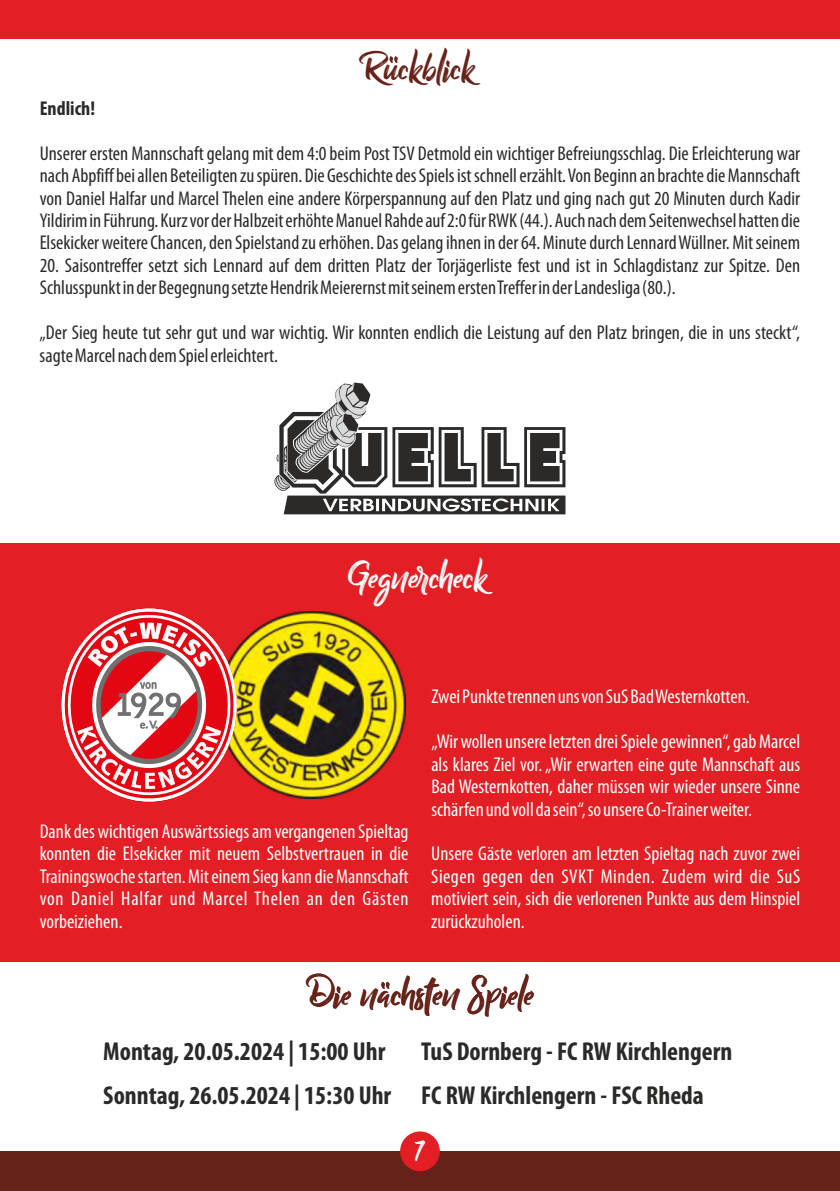
<style>
.page{position:relative;width:840px;height:1191px;background:#fff}
.page>*{position:absolute;margin:0;border:0;box-sizing:border-box;transform-origin:0 0}
.t1{font:44px "Billy Ohio";color:#67221a}
.t2{font:44px "Billy Ohio";color:#fefefe}
.t3{font:36px "Billy Ohio";color:#fefefe}
.t4{font:700 condensed 26px/44.2px "Myriad Pro";color:#2b2a29}
.t5{font:condensed 20px/22.4px "Myriad Pro";color:#2b2a29}
.t6{font:condensed 20px/22.4px "Myriad Pro";color:#fefefe;text-align:justify}
.t7{font:700 condensed 20px "Myriad Pro";color:#2b2a29}
</style>
<div class="page">
<div style="left:0;top:544px;width:839px;height:417px;background:#e31e24"></div>
<div style="left:0;top:0;width:839px;height:40px;background:#e31e24"></div>
<div style="left:0;top:1151px;width:839px;height:40px;background:#67221a"></div>
<div style="left:400px;top:1131px;width:39px;height:40px;background:#e31e24;border-radius:50%"></div>
<svg style="left:381px;top:982px;width:8px;height:7px"></svg>
<svg style="left:389px;top:56px;width:8px;height:7px"></svg>
<svg style="left:274px;top:382px;width:291px;height:132px"></svg>
<img style="left:248px;top:611px;width:157px;height:187px">
<svg style="left:242px;top:635px;width:6px;height:140px"></svg>
<svg style="left:61px;top:608px;width:181px;height:194px"></svg>
<h1 class="t1" style="left:360px;top:47px;width:116px">Ruckblick</h1>
<p class="t7" style="left:40px;top:100px;width:57px">Endlich!</p>
<p class="t5" style="left:40px;top:144px;width:761px;text-align:justify">Unserer ersten Mannschaft gelang mit dem 4:0 beim Post TSV Detmold ein wichtiger Befreiungsschlag. Die Erleichterung war nach Abpfiff bei allen Beteiligten zu spüren. Die Geschichte des Spiels ist schnell erzählt. Von Beginn an brachte die Mannschaft von Daniel Halfar und Marcel Thelen eine andere Körperspannung auf den Platz und ging nach gut 20 Minuten durch Kadir Yildirim in Führung. Kurz vor der Halbzeit erhöhte Manuel Rahde auf 2:0 für RWK (44.). Auch nach dem Seitenwechsel hatten die Elsekicker weitere Chancen, den Spielstand zu erhöhen. Das gelang ihnen in der 64. Minute durch Lennard Wüllner. Mit seinem</p>
<p class="t5" style="left:40px;top:256px;width:761px">20. Saisontreffer setzt sich Lennard auf dem dritten Platz der Torjägerliste fest und ist in Schlagdistanz zur Spitze. Den<br>Schlusspunkt in der Begegnung setzte Hendrik Meierernst mit seinem ersten Treffer in der Landesliga (80.).</p>
<p class="t5" style="left:40px;top:323px;width:761px">„Der Sieg heute tut sehr gut und war wichtig. Wir konnten endlich die Leistung auf den Platz bringen, die in uns steckt“, sagte Marcel nach dem Spiel erleichtert.</p>
<h1 class="t2" style="left:348px;top:557px;width:140px">Gegnercheck</h1>
<p class="t6" style="left:40px;top:822px;width:370px">Dank des wichtigen Auswärtssiegs am vergangenen Spieltag konnten die Elsekicker mit neuem Selbstvertrauen in die Trainingswoche starten. Mit einem Sieg kann die Mannschaft von Daniel Halfar und Marcel Thelen an den Gästen vorbeiziehen.</p>
<p class="t6" style="left:431px;top:687px;width:320px">Zwei Punkte trennen uns von SuS Bad Westernkotten.</p>
<p class="t6" style="left:431px;top:732px;width:370px">„Wir wollen unsere letzten drei Spiele gewinnen“, gab Marcel als klares Ziel vor. „Wir erwarten eine gute Mannschaft aus Bad Westernkotten, daher müssen wir wieder unsere Sinne schärfen und voll da sein“, so unsere Co-Trainer weiter.</p>
<p class="t6" style="left:431px;top:844px;width:370px">Unsere Gäste verloren am letzten Spieltag nach zuvor zwei Siegen gegen den SVKT Minden. Zudem wird die SuS motiviert sein, sich die verlorenen Punkte aus dem Hinspiel zurückzuholen.</p>
<h1 class="t1" style="left:306px;top:974px;width:229px">Die nachsten Spiele</h1>
<h3 class="t4" style="left:103px;top:1031px;width:283px">Montag, 20.05.2024 | 15:00 Uhr</h3>
<h3 class="t4" style="left:103px;top:1031px;width:630px;text-indent:318px">TuS Dornberg - FC RW Kirchlengern<br>Sonntag, 26.05.2024 | 15:30 Uhr FC RW Kirchlengern - FSC Rheda</h3>
<h2 class="t3" style="left:414px;top:1135px;width:12px">7</h2>
</div>
